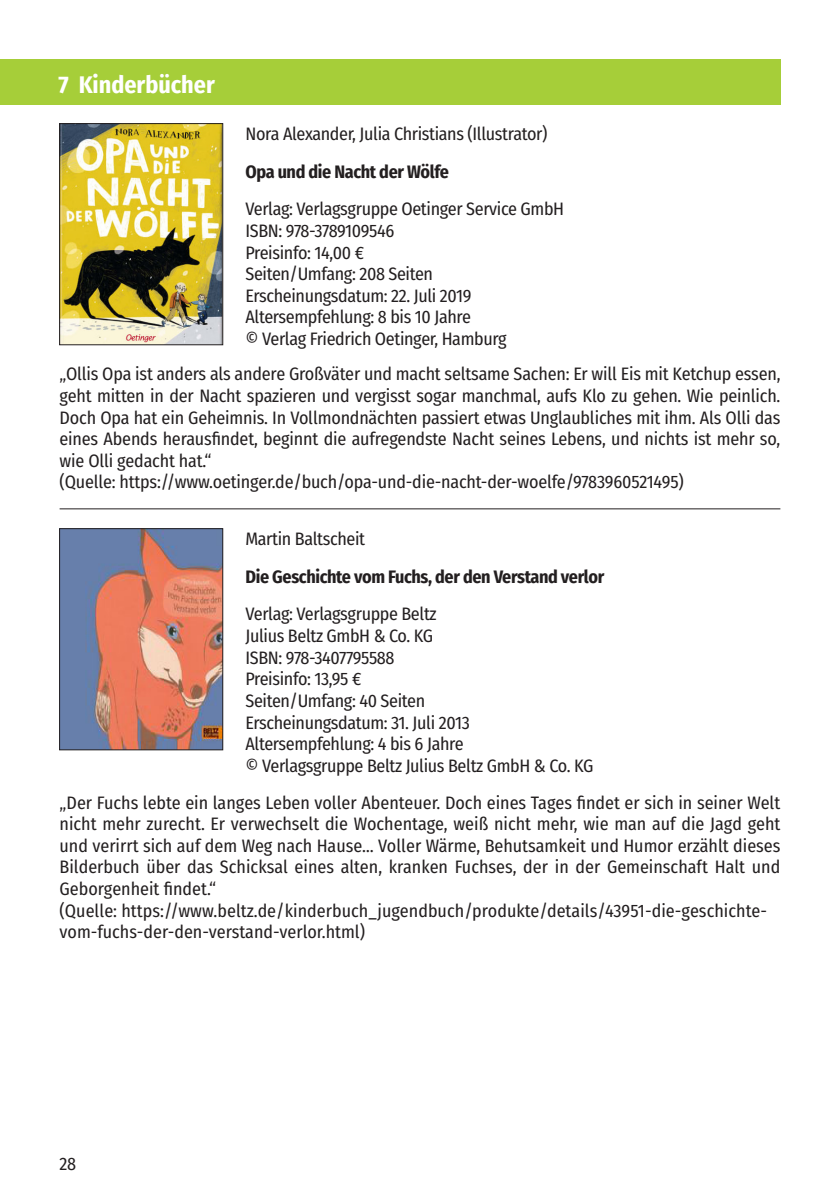
<style>
.page{position:relative;width:840px;height:1191px;background:#fff}
.page>*{position:absolute;margin:0;border:0;box-sizing:border-box;transform-origin:0 0}
.t1{font:700 24px "Fira Sans Condensed";color:#fff}
.t2{font:18px/21.6px "Fira Sans Condensed";letter-spacing:-.01em;color:#231f20}
.t3{font:700 18px "Fira Sans Condensed";letter-spacing:-.02em;color:#231f20}
</style>
<div class="page">
<div style="left:0;top:60px;width:780px;height:45px;background:#a6ce39"></div>
<img style="left:61px;top:125px;width:160px;height:218px">
<div style="left:59px;top:123px;width:164px;height:222px;border:1px solid #231f20"></div>
<img style="left:61px;top:530px;width:160px;height:218px">
<div style="left:59px;top:528px;width:164px;height:222px;border:1px solid #231f20"></div>
<hr style="left:60px;top:508px;width:720px;height:1px;background:#231f20">
<h1 class="t1" style="left:58px;top:65px;width:158px">7 Kinderbücher</h1>
<p class="t2" style="left:245px;top:123px;width:303px">Nora Alexander, Julia Christians (Illustrator)</p>
<p class="t3" style="left:245px;top:156px;width:205px">Opa und die Nacht der Wölfe</p>
<p class="t2" style="left:245px;top:198px;width:320px">Verlag: Verlagsgruppe Oetinger Service GmbH<br>ISBN: 978-3789109546<br>Preisinfo: 14,00 €<br>Seiten/Umfang: 208 Seiten<br>Erscheinungsdatum: 22. Juli 2019<br>Altersempfehlung: 8 bis 10 Jahre<br>© Verlag Friedrich Oetinger, Hamburg</p>
<p class="t2" style="left:60px;top:363px;width:722px">„Ollis Opa ist anders als andere Großväter und macht seltsame Sachen: Er will Eis mit Ketchup essen, geht mitten in der Nacht spazieren und vergisst sogar manchmal, aufs Klo zu gehen. Wie peinlich.<br>Doch Opa hat ein Geheimnis. In Vollmondnächten passiert etwas Unglaubliches mit ihm. Als Olli das eines Abends herausfindet, beginnt die aufregendste Nacht seines Lebens, und nichts ist mehr so, wie Olli gedacht hat.“<br>(Quelle: https://www.oetinger.de/buch/opa-und-die-nacht-der-woelfe/9783960521495)</p>
<p class="t2" style="left:245px;top:527px;width:121px">Martin Baltscheit</p>
<p class="t3" style="left:245px;top:561px;width:360px">Die Geschichte vom Fuchs, der den Verstand verlor</p>
<p class="t2" style="left:245px;top:603px;width:349px">Verlag: Verlagsgruppe Beltz<br>Julius Beltz GmbH &amp; Co. KG<br>ISBN: 978-3407795588<br>Preisinfo: 13,95 €<br>Seiten/Umfang: 40 Seiten<br>Erscheinungsdatum: 31. Juli 2013<br>Altersempfehlung: 4 bis 6 Jahre<br>© Verlagsgruppe Beltz Julius Beltz GmbH &amp; Co. KG</p>
<p class="t2" style="left:60px;top:791px;width:722px">„Der Fuchs lebte ein langes Leben voller Abenteuer. Doch eines Tages findet er sich in seiner Welt nicht mehr zurecht. Er verwechselt die Wochentage, weiß nicht mehr, wie man auf die Jagd geht und verirrt sich auf dem Weg nach Hause… Voller Wärme, Behutsamkeit und Humor erzählt dieses Bilderbuch über das Schicksal eines alten, kranken Fuchses, der in der Gemeinschaft Halt und Geborgenheit findet.“<br>(Quelle: https://www.beltz.de/kinderbuch_jugendbuch/produkte/details/43951-die-geschichte&shy;vom-fuchs-der-den-verstand-verlor.html)</p>
<p class="t2" style="left:60px;top:1152px;width:18px">28</p>
</div>
